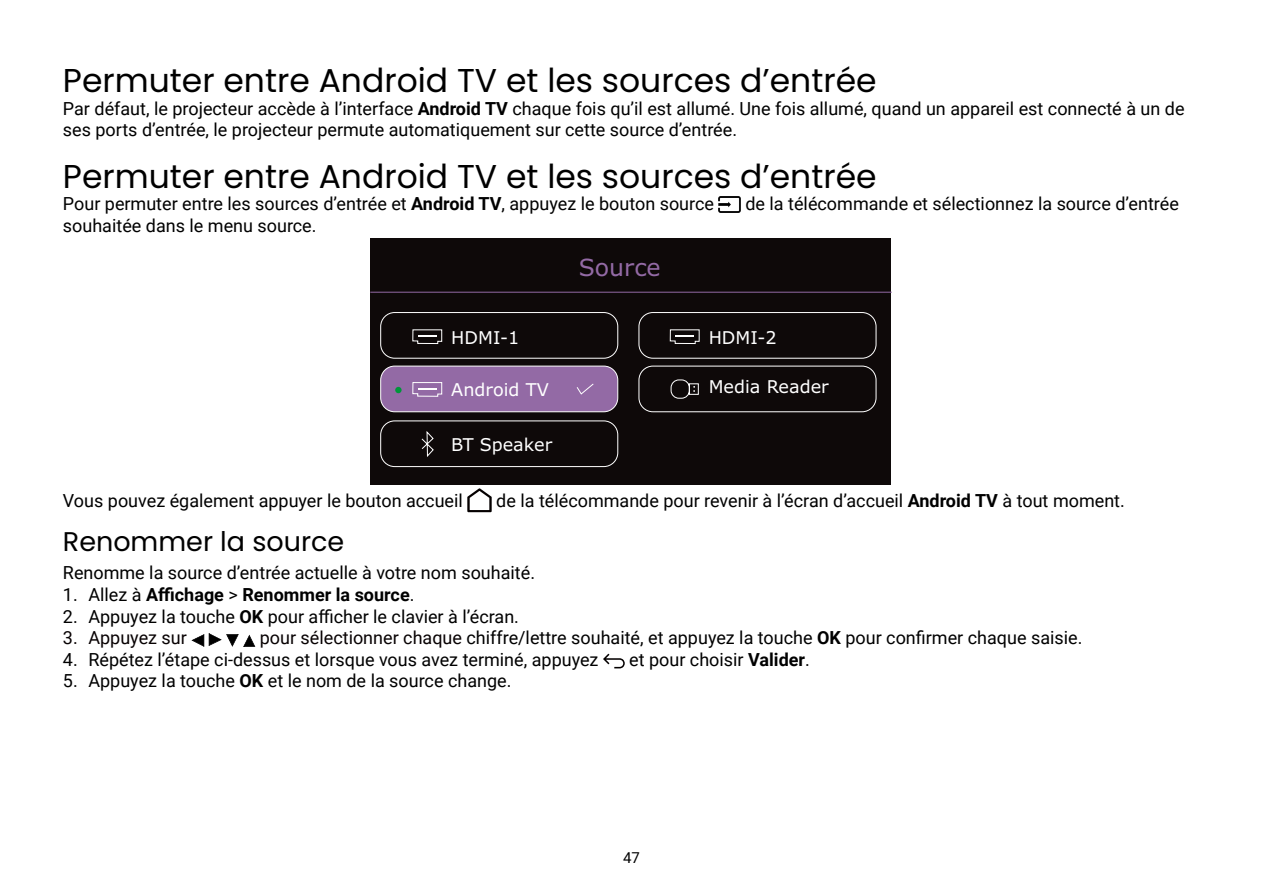
<style>
.page{position:relative;width:1263px;height:893px;background:#fff}
.page>*{position:absolute;margin:0;border:0;box-sizing:border-box;transform-origin:0 0}
.t1{font:33px "Poppins";color:#000}
.t2{font:27px "Poppins";color:#000}
.t3{font:23.7px "Verdana";color:#936aa5}
.t4{font:18px/21.6px "Roboto";color:#000}
.t5{font:700 18px "Roboto";color:#000}
.t6{font:18px "Roboto";color:#080203}
.t7{font:17.7px "Verdana";color:#fff}
.t8{font:15px "Roboto";color:#000}
.s1{font-weight:700}
.s2{font-weight:400}
.s3{color:#080203}
</style>
<div class="page">
<img style="left:718px;top:196px;width:23px;height:16px">
<div style="left:370px;top:238px;width:521px;height:247px;background:#0e0909"></div>
<hr style="left:370px;top:292px;width:522px;height:1px;background:#936aa4">
<svg style="left:380px;top:365px;width:497px;height:102px"></svg>
<svg style="left:412px;top:382px;width:31px;height:15px"></svg>
<svg style="left:380px;top:312px;width:497px;height:47px"></svg>
<svg style="left:576px;top:383px;width:19px;height:12px"></svg>
<div style="left:395px;top:387px;width:7px;height:6px;background:#00963b;border-radius:50%"></div>
<svg style="left:670px;top:379px;width:29px;height:20px"></svg>
<svg style="left:421px;top:430px;width:13px;height:28px"></svg>
<svg style="left:467px;top:488px;width:25px;height:24px"></svg>
<svg style="left:191px;top:633px;width:64px;height:14px"></svg>
<svg style="left:603px;top:654px;width:22px;height:14px"></svg>
<h1 class="t1" style="left:63px;top:61px;width:815px">Permuter entre Android TV et les sources d’entrée</h1>
<p class="t4" style="left:63px;top:97px;width:1123px">Par défaut, le projecteur accède à l’interface <span class="s1">Android TV</span> chaque fois qu’il est allumé. Une fois allumé, quand un appareil est connecté à un de ses ports d’entrée, le projecteur permute automatiquement sur cette source d’entrée.</p>
<h1 class="t1" style="left:63px;top:157px;width:815px">Permuter entre Android TV et les sources d’entrée</h1>
<p class="t4" style="left:63px;top:193px;width:653px">Pour permuter entre les sources d’entrée et <span class="s1">Android TV</span>, appuyez le bouton source</p>
<p class="t4" style="left:745px;top:193px;width:435px">de la télécommande et sélectionnez la source d’entrée</p>
<p class="t4" style="left:63px;top:214px;width:255px">souhaitée dans le menu source.</p>
<h3 class="t3" style="left:579px;top:251px;width:83px">Source</h3>
<p class="t7" style="left:451px;top:325px;width:70px">HDMI-1</p>
<p class="t7" style="left:451px;top:378px;width:99px">Android TV</p>
<p class="t7" style="left:451px;top:432px;width:103px">BT Speaker</p>
<p class="t7" style="left:709px;top:325px;width:70px">HDMI-2</p>
<p class="t7" style="left:709px;top:374px;width:122px">Media Reader</p>
<p class="t4" style="left:63px;top:489px;width:401px">Vous pouvez également appuyer le bouton accueil</p>
<p class="t4" style="left:496px;top:489px;width:630px">de la télécommande pour revenir à l’écran d’accueil <span class="s1">Android TV</span> à tout moment.</p>
<h2 class="t2" style="left:63px;top:526px;width:283px">Renommer la source</h2>
<p class="t4" style="left:63px;top:562px;width:474px">Renomme la source d’entrée actuelle à votre nom souhaité.</p>
<p class="t5" style="left:63px;top:582px;width:353px"><span class="s2">1. Allez à</span> Affichage <span class="s2">&gt;</span> Renommer la source<span class="s2">.</span></p>
<p class="t4" style="left:63px;top:605px;width:458px">2. Appuyez la touche <span class="s1">OK</span> pour afficher le clavier à l’écran.</p>
<p class="t6" style="left:63px;top:625px;width:125px">3. Appuyez sur</p>
<p class="t4" style="left:260px;top:626px;width:824px"><span class="s3">pour sélectionner chaque</span> chiffre/lettre souhaité, et appuyez la touche <span class="s1">OK</span> pour confirmer chaque saisie.</p>
<p class="t4" style="left:63px;top:648px;width:537px">4. Répétez l’étape ci-dessus et lorsque vous avez terminé, appuyez</p>
<p class="t4" style="left:629px;top:648px;width:182px">et pour choisir <span class="s1">Valider</span>.</p>
<p class="t4" style="left:63px;top:670px;width:450px">5. Appuyez la touche <span class="s1">OK</span> et le nom de la source change.</p>
<p class="t8" style="left:623px;top:848px;width:18px">47</p>
</div>
